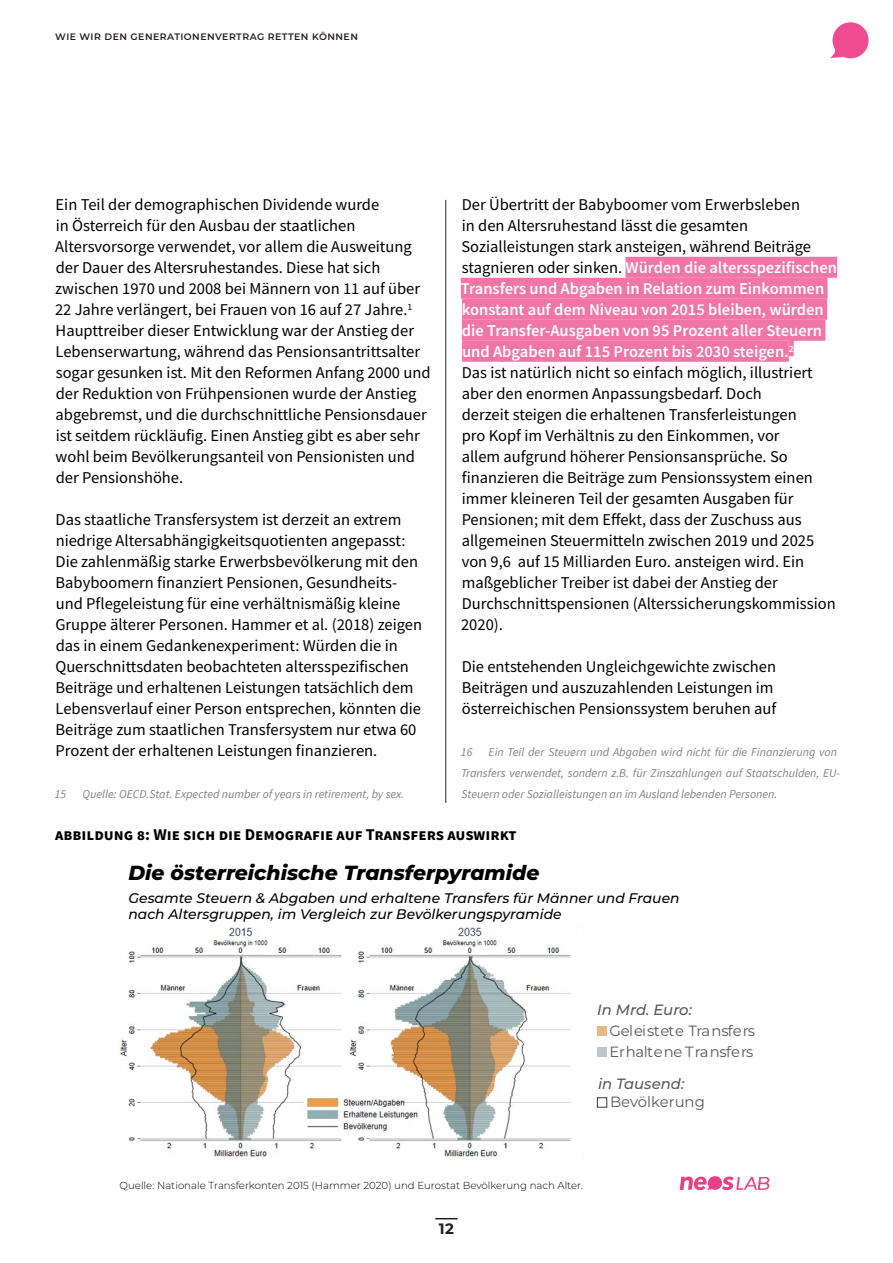
<style>
.page{position:relative;width:893px;height:1263px;background:#fff}
.page>*{position:absolute;margin:0;border:0;box-sizing:border-box;transform-origin:0 0}
.t1{font:italic 800 20.4px "Montserrat";color:#000}
.Fließtext{font:16.5px/21px "Source Sans Pro";color:#000001}
.Grafik_Tabellentitel{font:700 16.5px "Source Sans Pro";color:#000001}
.t2{font:700 15px "Montserrat";color:#231f20}
.t3{font:14.85px/21.5px "Montserrat";color:#595959}
.t4{font:italic 500 14.85px "Montserrat";color:#595959}
.t5{font:italic 500 13.95px/16.6px "Montserrat";color:#000}
.Footnote_text{font:italic 12px/21px "Source Sans Pro";color:#808285}
.t6{font:300 10.2px "Montserrat";color:#000}
.t7{font:600 9.3px "Montserrat";letter-spacing:.05em;color:#231f20}
.s1{font-weight:600;color:#fff}
</style>
<div class="page">
<svg style="left:435px;top:1218px;width:23px;height:1px"></svg>
<svg style="left:831px;top:22px;width:37px;height:36px"></svg>
<hr style="left:445px;top:200px;width:1px;height:603px;background:#231f20">
<div style="left:625px;top:257px;width:212px;height:21px;background:#f176a5"></div>
<div style="left:461px;top:278px;width:366px;height:21px;background:#f176a5"></div>
<div style="left:462px;top:299px;width:365px;height:21px;background:#f176a5"></div>
<div style="left:462px;top:320px;width:363px;height:21px;background:#f176a5"></div>
<div style="left:462px;top:341px;width:327px;height:21px;background:#f176a5"></div>
<div style="left:789px;top:335px;width:5px;height:21px;background:#f176a5"></div>
<svg style="left:680px;top:1176px;width:89px;height:15px"></svg>
<div style="left:597px;top:1026px;width:10px;height:9px;background:#e7b786"></div>
<div style="left:597px;top:1047px;width:10px;height:9px;background:#bac8cc"></div>
<img style="left:120px;top:927px;width:451px;height:230px">
<p class="t7" style="left:55px;top:30px;width:304px">WIE WIR DEN GENERATIONENVERTRAG RETTEN KÖNNEN</p>
<p class="Fließtext" style="left:461px;top:194px;width:378px">Der Übertritt der Babyboomer vom Erwerbsleben<br>in den Altersruhestand lässt die gesamten Sozialleistungen stark ansteigen, während Beiträge stagnieren oder sinken. <span class="s1">Würden die altersspezifischen Transfers und Abgaben in Relation zum Einkommen konstant auf dem Niveau von 2015 bleiben, würden die Transfer-Ausgaben von 95 Prozent aller Steuern und Abgaben auf 115 Prozent bis 2030 steigen.</span><sup>2<br></sup>Das ist natürlich nicht so einfach möglich, illustriert aber den enormen Anpassungsbedarf. Doch<br>derzeit steigen die erhaltenen Transferleistungen<br>pro Kopf im Verhältnis zu den Einkommen, vor<br>allem aufgrund höherer Pensionsansprüche. So finanzieren die Beiträge zum Pensionssystem einen immer kleineren Teil der gesamten Ausgaben für Pensionen; mit dem Effekt, dass der Zuschuss aus allgemeinen Steuermitteln zwischen 2019 und 2025 von 9,6 auf 15 Milliarden Euro. ansteigen wird. Ein maßgeblicher Treiber ist dabei der Anstieg der Durchschnittspensionen (Alterssicherungskommission 2020).</p>
<p class="Fließtext" style="left:462px;top:656px;width:316px">Die entstehenden Ungleichgewichte zwischen<br>Beiträgen und auszuzahlenden Leistungen im österreichischen Pensionssystem beruhen auf</p>
<p class="Footnote_text" style="left:461px;top:742px;width:13px">16</p>
<p class="Fließtext" style="left:55px;top:194px;width:377px">Ein Teil der demographischen Dividende wurde<br>in Österreich für den Ausbau der staatlichen Altersvorsorge verwendet, vor allem die Ausweitung der Dauer des Altersruhestandes. Diese hat sich zwischen 1970 und 2008 bei Männern von 11 auf über 22 Jahre verlängert, bei Frauen von 16 auf 27 Jahre.<sup>1<br></sup>Haupttreiber dieser Entwicklung war der Anstieg der Lebenserwartung, während das Pensionsantrittsalter sogar gesunken ist. Mit den Reformen Anfang 2000 und der Reduktion von Frühpensionen wurde der Anstieg abgebremst, und die durchschnittliche Pensionsdauer ist seitdem rückläufig. Einen Anstieg gibt es aber sehr wohl beim Bevölkerungsanteil von Pensionisten und der Pensionshöhe.</p>
<p class="Fließtext" style="left:55px;top:509px;width:368px">Das staatliche Transfersystem ist derzeit an extrem niedrige Altersabhängigkeitsquotienten angepasst:<br>Die zahlenmäßig starke Erwerbsbevölkerung mit den Babyboomern finanziert Pensionen, Gesundheits&shy;und Pflegeleistung für eine verhältnismäßig kleine Gruppe älterer Personen. Hammer et al. (2018) zeigen das in einem Gedankenexperiment: Würden die in Querschnittsdaten beobachteten altersspezifischen Beiträge und erhaltenen Leistungen tatsächlich dem Lebensverlauf einer Person entsprechen, könnten die Beiträge zum staatlichen Transfersystem nur etwa 60<br>Prozent der erhaltenen Leistungen finanzieren.</p>
<p class="Footnote_text" style="left:55px;top:784px;width:13px">15</p>
<p class="Footnote_text" style="left:83px;top:784px;width:323px">Quelle: OECD.Stat. Expected number of years in retirement, by sex.</p>
<p class="Footnote_text" style="left:461px;top:742px;width:381px;text-indent:28px">Ein Teil der Steuern und Abgaben wird nicht für die Finanzierung von<br>Transfers verwendet, sondern z.B. für Zinszahlungen auf Staatschulden, EU-<br>Steuern oder Sozialleistungen an im Ausland lebenden Personen.</p>
<p class="Grafik_Tabellentitel" style="left:55px;top:824px;width:463px">abbildung 8: Wie sich die Demografie auf Transfers auswirkt</p>
<p class="t1" style="left:128px;top:857px;width:412px">Die österreichische Transferpyramide</p>
<p class="t5" style="left:128px;top:889px;width:553px">Gesamte Steuern &amp; Abgaben und erhaltene Transfers für Männer und Frauen nach Altersgruppen, im Vergleich zur Bevölkerungspyramide</p>
<p class="t4" style="left:597px;top:1000px;width:96px">In Mrd. Euro:</p>
<p class="t3" style="left:609px;top:1019px;width:147px">Geleistete Transfers<br>Erhaltene Transfers</p>
<p class="t3" style="left:610px;top:1090px;width:96px">Bevölkerung</p>
<p class="t4" style="left:598px;top:1073px;width:88px">in Tausend:</p>
<p class="t6" style="left:120px;top:1178px;width:465px">Quelle: Nationale Transferkonten 2015 (Hammer 2020) und Eurostat Bevölkerung nach Alter.</p>
<p class="t2" style="left:439px;top:1218px;width:17px">12</p>
</div>
